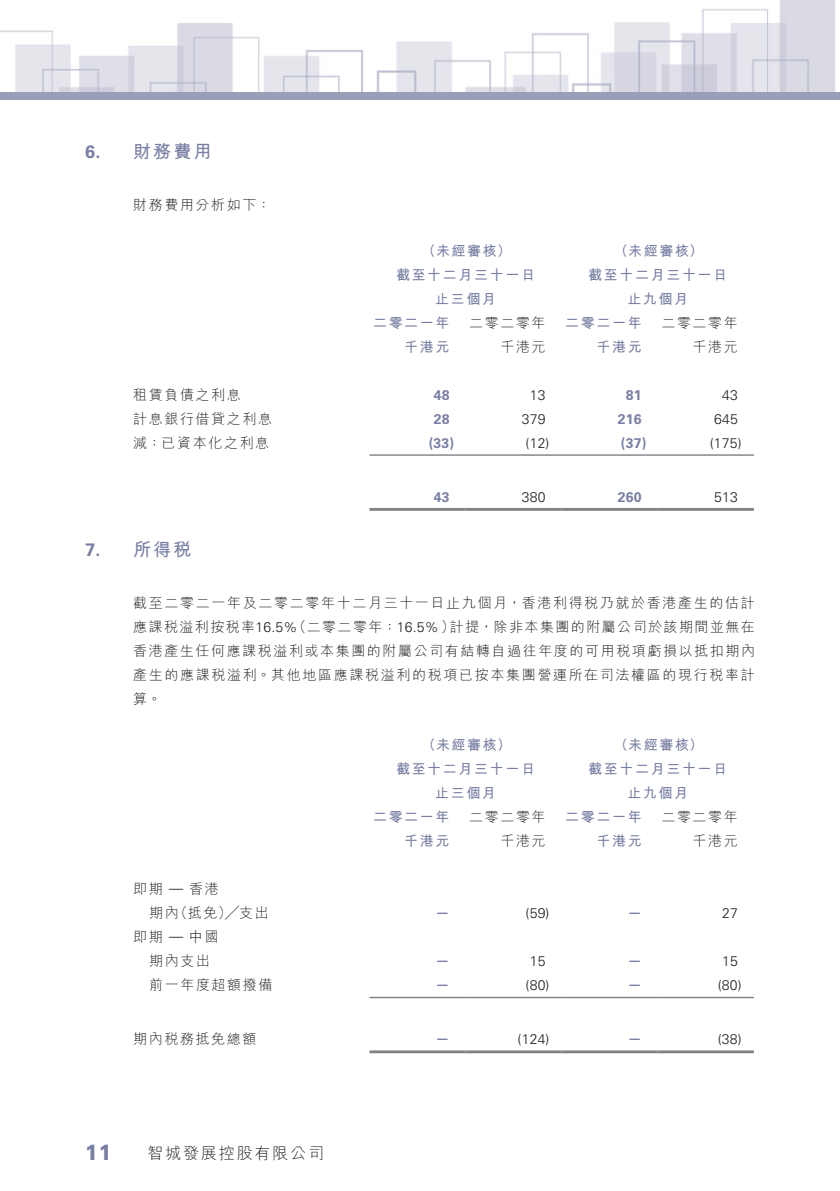
<style>
.page{position:relative;width:840px;height:1191px;background:#fff}
.page>*{position:absolute;margin:0;border:0;box-sizing:border-box;transform-origin:0 0}
.t1{font:900 22px "Univers LT Std";color:#797fa3;scale:.9 1}
._17_H1__Note{font:700 18px "M Hei HK";letter-spacing:.115em;color:#797fa3}
._17_H1__Note-2{font:700 18px "Univers LT Std";color:#797fa3}
.t2{font:300 16px "M Hei HK";letter-spacing:.115em;color:#231f20}
._26___P2__Note{font:300 14px/24px "M Hei HK";letter-spacing:.115em;color:#231f20;text-align:right}
._02_Note_Text{font:700 14px/24px "M Hei HK";letter-spacing:.115em;color:#797fa3;text-align:center}
._29_Table_Stub__Note{font:300 14px "M Hei HK";letter-spacing:.115em;color:#231f20}
._02_Note_Text-2{font:300 14px "Univers LT Std";letter-spacing:.015em;color:#231f20}
._02_Note_Text-3{font:300 14px "M Hei HK";letter-spacing:.115em;color:#231f20}
._02_Note_Text-4{font:700 14px "Univers LT Std";letter-spacing:.015em;color:#797fa3}
.s1{font-family:"Univers LT Std"}
</style>
<div class="page">
<div style="left:0;top:91px;width:839px;height:8px;background:#9b9eb9"></div>
<img style="left:0;top:0;width:835px;height:91px">
<hr style="left:369px;top:454px;width:96px;height:2px;background:#808285">
<hr style="left:465px;top:454px;width:96px;height:2px;background:#808285">
<hr style="left:561px;top:454px;width:96px;height:2px;background:#808285">
<hr style="left:657px;top:454px;width:96px;height:2px;background:#808285">
<hr style="left:369px;top:508px;width:96px;height:3px;background:#808285">
<hr style="left:465px;top:508px;width:96px;height:3px;background:#808285">
<hr style="left:561px;top:508px;width:96px;height:3px;background:#808285">
<hr style="left:657px;top:508px;width:96px;height:3px;background:#808285">
<hr style="left:369px;top:996px;width:96px;height:2px;background:#808285">
<hr style="left:465px;top:996px;width:96px;height:2px;background:#808285">
<hr style="left:561px;top:996px;width:96px;height:2px;background:#808285">
<hr style="left:657px;top:996px;width:96px;height:2px;background:#808285">
<hr style="left:369px;top:1050px;width:96px;height:3px;background:#808285">
<hr style="left:465px;top:1050px;width:96px;height:3px;background:#808285">
<hr style="left:561px;top:1050px;width:96px;height:3px;background:#808285">
<hr style="left:657px;top:1050px;width:96px;height:3px;background:#808285">
<p class="_17_H1__Note-2" style="left:85px;top:141px;width:17px">6.</p>
<p class="_17_H1__Note-2" style="left:85px;top:539px;width:17px">7.</p>
<p class="_17_H1__Note" style="left:133px;top:138px;width:80px">財務費用</p>
<p class="_26___P2__Note" style="left:133px;top:192px;width:139px">財務費用分析如下：</p>
<p class="_29_Table_Stub__Note" style="left:133px;top:385px;width:109px">租賃負債之利息</p>
<p class="_29_Table_Stub__Note" style="left:133px;top:409px;width:140px">計息銀行借貸之利息</p>
<p class="_29_Table_Stub__Note" style="left:133px;top:433px;width:137px">減：已資本化之利息</p>
<p class="_17_H1__Note" style="left:133px;top:536px;width:60px">所得稅</p>
<p class="_02_Note_Text" style="left:421px;top:238px;width:91px">（未經審核）</p>
<p class="_02_Note_Text" style="left:396px;top:262px;width:140px">截至十二月三十一日止三個月</p>
<p class="_02_Note_Text" style="left:588px;top:262px;width:140px">截至十二月三十一日止九個月</p>
<p class="_02_Note_Text-3" style="left:661px;top:313px;width:78px">二零二零年</p>
<p class="_02_Note_Text" style="left:613px;top:238px;width:91px">（未經審核(</p>
<p class="_02_Note_Text-3" style="left:469px;top:313px;width:78px">二零二零年</p>
<p class="_02_Note_Text" style="left:373px;top:310px;width:78px">二零二一年</p>
<p class="_02_Note_Text" style="left:565px;top:310px;width:78px">二零二一年</p>
<p class="_02_Note_Text" style="left:404px;top:334px;width:47px">千港元</p>
<p class="_02_Note_Text-3" style="left:500px;top:337px;width:47px">千港元</p>
<p class="_02_Note_Text" style="left:596px;top:334px;width:47px">千港元</p>
<p class="_02_Note_Text-3" style="left:692px;top:337px;width:47px">千港元</p>
<p class="_02_Note_Text-4" style="left:433px;top:387px;width:17px">48</p>
<p class="_02_Note_Text-2" style="left:529px;top:386px;width:17px">13</p>
<p class="_02_Note_Text-4" style="left:625px;top:387px;width:17px">81</p>
<p class="_02_Note_Text-2" style="left:721px;top:386px;width:17px">43</p>
<p class="_02_Note_Text-4" style="left:433px;top:411px;width:17px">28</p>
<p class="_02_Note_Text-2" style="left:521px;top:410px;width:25px">379</p>
<p class="_02_Note_Text-4" style="left:617px;top:411px;width:25px">216</p>
<p class="_02_Note_Text-2" style="left:713px;top:410px;width:25px">645</p>
<p class="_02_Note_Text-4" style="left:428px;top:435px;width:27px">)33(</p>
<p class="_02_Note_Text-2" style="left:525px;top:434px;width:25px">)12(</p>
<p class="_02_Note_Text-4" style="left:620px;top:435px;width:27px">)37(</p>
<p class="_02_Note_Text-2" style="left:709px;top:434px;width:33px">)175(</p>
<p class="_02_Note_Text-4" style="left:433px;top:489px;width:17px">43</p>
<p class="_02_Note_Text-2" style="left:521px;top:488px;width:25px">380</p>
<p class="_02_Note_Text-4" style="left:617px;top:489px;width:25px">260</p>
<p class="_02_Note_Text-2" style="left:713px;top:488px;width:25px">513</p>
<p class="_26___P2__Note" style="left:133px;top:590px;width:623px">截至二零二一年及二零二零年十二月三十一日止九個月，香港利得稅乃就於香港產生的估計計提，除非本集團的附屬公司於該期間並無在</p>
<p class="_26___P2__Note" style="left:292px;top:614px;width:164px">（二零二零年：<span class="s1">16.5%</span>）</p>
<p class="_26___P2__Note" style="left:133px;top:614px;width:623px;text-align:left">應課稅溢利按稅率<span class="s1">16.5%<br></span>香港產生任何應課稅溢利或本集團的附屬公司有結轉自過往年度的可用稅項虧損以抵扣期內產生的應課稅溢利。其他地區應課稅溢利的稅項已按本集團營運所在司法權區的現行稅率計算。</p>
<p class="_02_Note_Text" style="left:613px;top:732px;width:91px">（未經審核(</p>
<p class="_02_Note_Text" style="left:421px;top:732px;width:91px">（未經審核）</p>
<p class="_02_Note_Text" style="left:396px;top:756px;width:140px">截至十二月三十一日止三個月</p>
<p class="_02_Note_Text" style="left:588px;top:756px;width:140px">截至十二月三十一日止九個月</p>
<p class="_02_Note_Text-3" style="left:661px;top:807px;width:78px">二零二零年</p>
<p class="_02_Note_Text-3" style="left:469px;top:807px;width:78px">二零二零年</p>
<p class="_02_Note_Text" style="left:373px;top:804px;width:78px">二零二一年</p>
<p class="_02_Note_Text" style="left:565px;top:804px;width:78px">二零二一年</p>
<p class="_02_Note_Text" style="left:404px;top:828px;width:47px">千港元</p>
<p class="_02_Note_Text-3" style="left:500px;top:831px;width:47px">千港元</p>
<p class="_02_Note_Text" style="left:596px;top:828px;width:47px">千港元</p>
<p class="_02_Note_Text-3" style="left:692px;top:831px;width:47px">千港元</p>
<p class="_29_Table_Stub__Note" style="left:133px;top:879px;width:87px">即期 <span class="s1">—</span> 香港</p>
<p class="_29_Table_Stub__Note" style="left:174px;top:903px;width:96px">（抵免）╱支出</p>
<p class="_29_Table_Stub__Note" style="left:149px;top:903px;width:31px">期內</p>
<p class="_29_Table_Stub__Note" style="left:133px;top:927px;width:87px">即期 <span class="s1">—</span> 中國</p>
<p class="_02_Note_Text-4" style="left:435px;top:904px;width:15px">—</p>
<p class="_02_Note_Text-2" style="left:525px;top:905px;width:25px">)59(</p>
<p class="_02_Note_Text-4" style="left:627px;top:904px;width:15px">—</p>
<p class="_02_Note_Text-2" style="left:721px;top:905px;width:17px">27</p>
<p class="_29_Table_Stub__Note" style="left:149px;top:951px;width:62px">期內支出</p>
<p class="_02_Note_Text-4" style="left:435px;top:952px;width:15px">—</p>
<p class="_02_Note_Text-2" style="left:529px;top:953px;width:17px">15</p>
<p class="_02_Note_Text-4" style="left:627px;top:952px;width:15px">—</p>
<p class="_02_Note_Text-2" style="left:721px;top:953px;width:17px">15</p>
<p class="_29_Table_Stub__Note" style="left:149px;top:975px;width:125px">前一年度超額撥備</p>
<p class="_02_Note_Text-4" style="left:435px;top:976px;width:15px">—</p>
<p class="_02_Note_Text-2" style="left:525px;top:977px;width:25px">)80(</p>
<p class="_02_Note_Text-4" style="left:627px;top:976px;width:15px">—</p>
<p class="_02_Note_Text-2" style="left:717px;top:977px;width:25px">)80(</p>
<p class="_29_Table_Stub__Note" style="left:133px;top:1029px;width:125px">期內稅務抵免總額</p>
<p class="_02_Note_Text-4" style="left:435px;top:1030px;width:15px">—</p>
<p class="_02_Note_Text-2" style="left:517px;top:1031px;width:33px">)124(</p>
<p class="_02_Note_Text-4" style="left:627px;top:1030px;width:15px">—</p>
<p class="_02_Note_Text-2" style="left:717px;top:1031px;width:25px">)38(</p>
<h1 class="t1" style="left:85px;top:1137px;width:31px">11</h1>
<p class="t2" style="left:147px;top:1142px;width:178px">智城發展控股有限公司</p>
</div>
